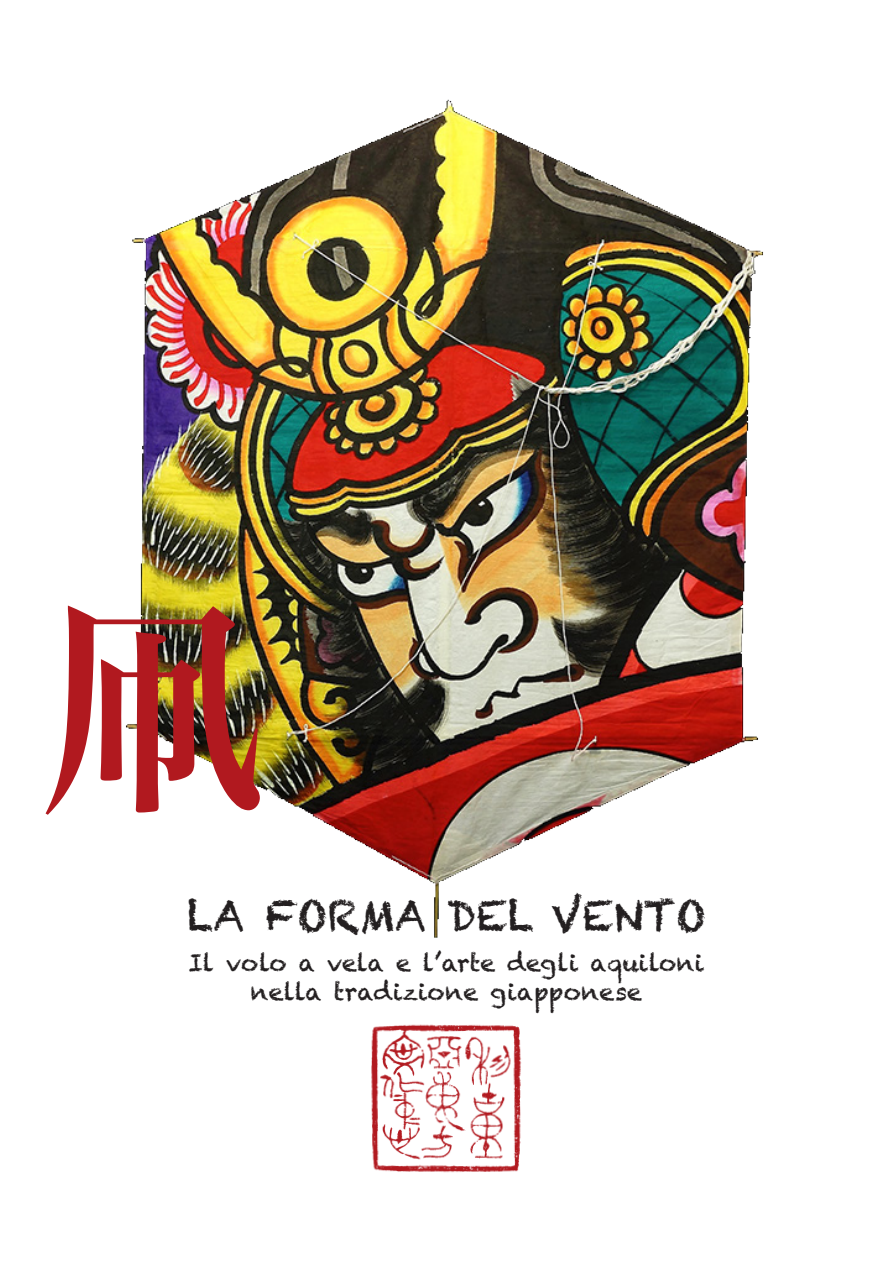
<style>
.page{position:relative;width:893px;height:1263px;background:#fff}
.page>*{position:absolute;margin:0;border:0;box-sizing:border-box;transform-origin:0 0}
.t1{font:225px "Hira Min Pro W6";color:#b1191f}
.t2{font:42px "Chalkduster";color:#231f20}
.t3{font:24px "Chalkduster";color:#231f20}
</style>
<div class="page">
<img style="left:126px;top:99px;width:637px;height:839px">
<img style="left:371px;top:1024px;width:151px;height:149px">
<p class="t1" style="left:38px;top:512px;width:227px">凧</p>
<p class="t2" style="left:187px;top:891px;width:521px">LA FORMA DEL VENTO</p>
<p class="t3" style="left:189px;top:948px;width:517px">Il volo a vela e l’arte degli aquiloni</p>
<p class="t3" style="left:251px;top:977px;width:392px">nella tradizione giapponese</p>
</div>
